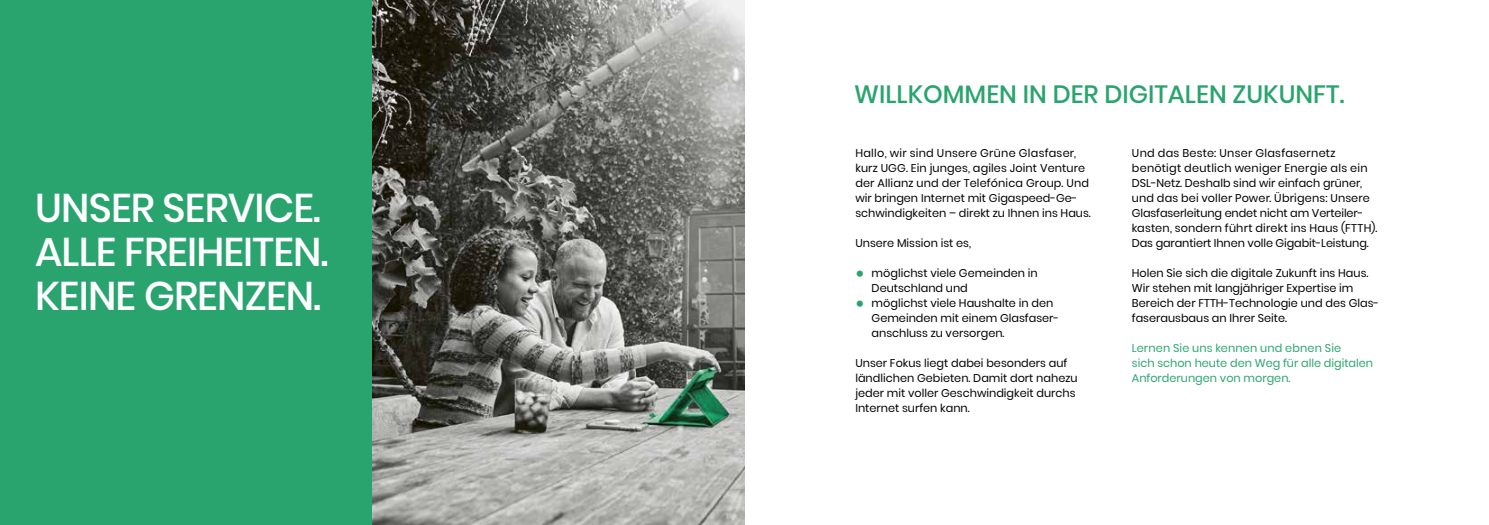
<style>
.page{position:relative;width:1489px;height:525px;background:#fff}
.page>*{position:absolute;margin:0;border:0;box-sizing:border-box;transform-origin:0 0}
.t1{font:500 40px/43.8px "Poppins";letter-spacing:-.02em;color:#fff}
.t2{font:500 25px "Poppins";color:#2aa46f}
.t3{font:11.25px/15px "Poppins";color:#000}
.t4{font:11.25px/15px "Poppins";color:#2aa46f}
.s1{font-size:25px;color:#2aa46f}
</style>
<div class="page">
<div style="left:0;top:0;width:373px;height:524px;background:#2aa46f"></div>
<img style="left:372px;top:0;width:372px;height:524px">
<h1 class="t1" style="left:35px;top:186px;width:295px">UNSER SERVICE.<br>ALLE FREIHEITEN.<br>KEINE GRENZEN.</h1>
<h2 class="t2" style="left:854px;top:79px;width:492px">WILLKOMMEN IN DER DIGITALEN ZUKUNFT.</h2>
<p class="t3" style="left:855px;top:146px;width:237px">Hallo, wir sind Unsere Grüne Glasfaser, kurz UGG. Ein junges, agiles Joint Venture der Allianz und der Telefónica Group. Und wir bringen Internet mit Gigaspeed-Ge&shy;schwindigkeiten – direkt zu Ihnen ins Haus.</p>
<p class="t3" style="left:855px;top:236px;width:117px">Unsere Mission ist es,</p>
<p class="t3" style="left:871px;top:266px;width:168px;text-indent:-16px"><span class="s1">•</span> möglichst viele Gemeinden in<br>Deutschland und</p>
<p class="t3" style="left:871px;top:296px;width:189px;text-indent:-16px"><span class="s1">•</span> möglichst viele Haushalte in den<br>Gemeinden mit einem Glasfaser&shy;anschluss zu versorgen.</p>
<p class="t3" style="left:855px;top:356px;width:224px">Unser Fokus liegt dabei besonders auf ländlichen Gebieten. Damit dort nahezu jeder mit voller Geschwindigkeit durchs Internet surfen kann.</p>
<p class="t3" style="left:1131px;top:146px;width:247px">Und das Beste: Unser Glasfasernetz benötigt deutlich weniger Energie als ein DSL-Netz. Deshalb sind wir einfach grüner, und das bei voller Power. Übrigens: Unsere Glasfaserleitung endet nicht am Verteiler&shy;kasten, sondern führt direkt ins Haus (FTTH).<br>Das garantiert Ihnen volle Gigabit-Leistung.</p>
<p class="t3" style="left:1131px;top:266px;width:249px">Holen Sie sich die digitale Zukunft ins Haus.<br>Wir stehen mit langjähriger Expertise im Bereich der FTTH-Technologie und des Glas&shy;faserausbaus an Ihrer Seite.</p>
<p class="t4" style="left:1131px;top:341px;width:243px">Lernen Sie uns kennen und ebnen Sie<br>sich schon heute den Weg für alle digitalen<br>Anforderungen von morgen.</p>
</div>
